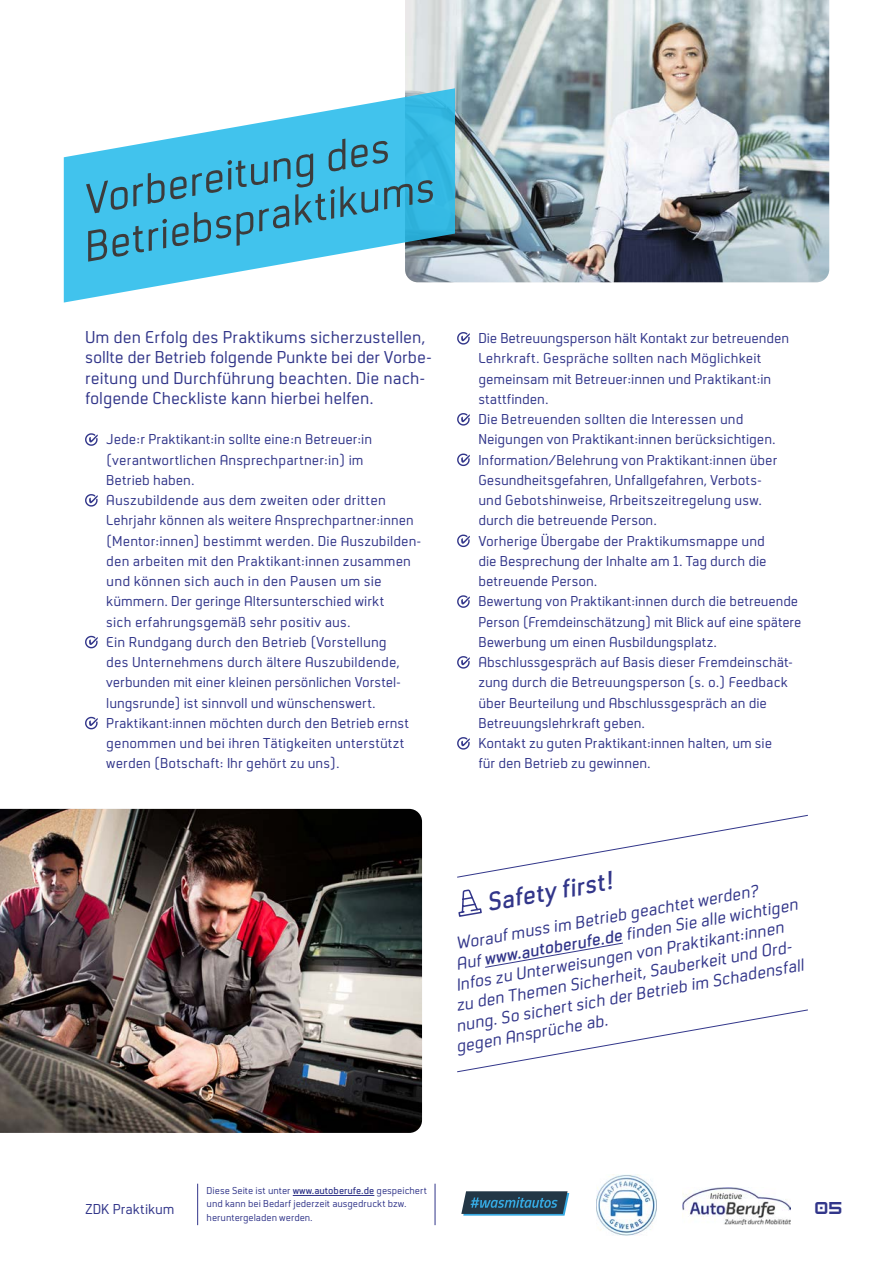
<style>
.page{position:relative;width:893px;height:1263px;background:#fff}
.page>*{position:absolute;margin:0;border:0;box-sizing:border-box;transform-origin:0 0}
.t1{font:italic 45px/46.5px "Neustadt";color:#3c3c3c}
.t2{font:italic 600 27px "Neustadt";color:#32368a}
.t3{font:italic 18px "Neustadt";color:#32368a}
.t4{font:18px/20.2px "Neustadt";letter-spacing:.005em;color:#32368a}
.t5{font:15px/20.2px "Neustadt";letter-spacing:.005em;color:#32368a}
.t6{font:700 15px "HK Modular";color:#32368a}
.t7{font:10.5px/13.5px "Neustadt";color:#32368a}
.s1{font-weight:600}
</style>
<div class="page">
<img style="left:683px;top:1188px;width:107px;height:36px">
<img style="left:596px;top:1174px;width:61px;height:61px">
<svg style="left:461px;top:1191px;width:108px;height:24px;background:#32586e"></svg>
<img style="left:405px;top:0;width:424px;height:282px">
<svg style="left:85px;top:433px;width:13px;height:13px"></svg>
<svg style="left:85px;top:494px;width:13px;height:13px"></svg>
<svg style="left:85px;top:636px;width:13px;height:12px"></svg>
<svg style="left:85px;top:717px;width:13px;height:12px"></svg>
<svg style="left:457px;top:332px;width:13px;height:13px"></svg>
<svg style="left:457px;top:413px;width:13px;height:13px"></svg>
<svg style="left:457px;top:453px;width:13px;height:13px"></svg>
<svg style="left:457px;top:534px;width:13px;height:13px"></svg>
<svg style="left:457px;top:595px;width:13px;height:13px"></svg>
<svg style="left:457px;top:656px;width:13px;height:13px"></svg>
<svg style="left:457px;top:737px;width:13px;height:13px"></svg>
<svg style="left:64px;top:88px;width:391px;height:215px;fill:#41c3ed"></svg>
<svg style="left:485px;top:942px;width:138px;height:26px"></svg>
<svg style="left:457px;top:1009px;width:351px;height:64px"></svg>
<svg style="left:457px;top:814px;width:351px;height:103px"></svg>
<img style="left:0;top:809px;width:422px;height:324px">
<hr style="left:293px;top:1195px;width:81px;height:1px;background:#32368a">
<hr style="left:197px;top:1184px;width:1px;height:41px;background:#32368a">
<hr style="left:435px;top:1184px;width:1px;height:41px;background:#32368a">
<h1 class="t1" style="left:71px;top:180px;width:357px;rotate:-10deg">Vorbereitung des<br>Betriebspraktikums</h1>
<p class="t4" style="left:85px;top:327px;width:348px">Um den Erfolg des Praktikums sicherzustellen, sollte der Betrieb folgende Punkte bei der Vorbe&shy;reitung und Durchführung beachten. Die nach&shy;folgende Checkliste kann hierbei helfen.</p>
<p class="t5" style="left:106px;top:430px;width:317px">Jede:r Praktikant:in sollte eine:n Betreuer:in (verantwortlichen Ansprechpartner:in) im<br>Betrieb haben.<br>Auszubildende aus dem zweiten oder dritten Lehrjahr können als weitere Ansprechpartner:innen (Mentor:innen) bestimmt werden. Die Auszubilden&shy;den arbeiten mit den Praktikant:innen zusammen und können sich auch in den Pausen um sie kümmern. Der geringe Altersunterschied wirkt<br>sich erfahrungsgemäß sehr positiv aus.<br>Ein Rundgang durch den Betrieb (Vorstellung<br>des Unternehmens durch ältere Auszubildende, verbunden mit einer kleinen persönlichen Vorstel&shy;lungsrunde) ist sinnvoll und wünschenswert.<br>Praktikant:innen möchten durch den Betrieb ernst genommen und bei ihren Tätigkeiten unterstützt werden (Botschaft: Ihr gehört zu uns).</p>
<p class="t5" style="left:478px;top:328px;width:325px">Die Betreuungsperson hält Kontakt zur betreuenden Lehrkraft. Gespräche sollten nach Möglichkeit gemeinsam mit Betreuer:innen und Praktikant:in stattfinden.<br>Die Betreuenden sollten die Interessen und Neigungen von Praktikant:innen berücksichtigen.<br>Information/Belehrung von Praktikant:innen über Gesundheitsgefahren, Unfallgefahren, Verbots-<br>und Gebotshinweise, Arbeitszeitregelung usw.<br>durch die betreuende Person.<br>Vorherige Übergabe der Praktikumsmappe und<br>die Besprechung der Inhalte am 1. Tag durch die betreuende Person.<br>Bewertung von Praktikant:innen durch die betreuende Person (Fremdeinschätzung) mit Blick auf eine spätere Bewerbung um einen Ausbildungsplatz.<br>Abschlussgespräch auf Basis dieser Fremdeinschät&shy;zung durch die Betreuungsperson (s. o.) Feedback über Beurteilung und Abschlussgespräch an die Betreuungslehrkraft geben.<br>Kontakt zu guten Praktikant:innen halten, um sie<br>für den Betrieb zu gewinnen.</p>
<h2 class="t2" style="left:484px;top:888px;width:128px;rotate:-10deg">Safety first!</h2>
<p class="t3" style="left:454px;top:934px;width:308px;rotate:-10deg">Worauf muss im Betrieb geachtet werden?</p>
<p class="t3" style="left:454px;top:955px;width:348px;rotate:-10deg">Auf <span class="s1">www.autoberufe.de</span> finden Sie alle wichtigen</p>
<p class="t3" style="left:454px;top:975px;width:334px;rotate:-10deg">Infos zu Unterweisungen von Praktikant:innen</p>
<p class="t3" style="left:454px;top:996px;width:345px;rotate:-10deg">zu den Themen Sicherheit, Sauberkeit und Ord-</p>
<p class="t3" style="left:454px;top:1016px;width:354px;rotate:-10deg">nung. So sichert sich der Betrieb im Schadensfall</p>
<p class="t3" style="left:454px;top:1037px;width:155px;rotate:-10deg">gegen Ansprüche ab.</p>
<p class="t7" style="left:207px;top:1184px;width:222px">Diese Seite ist unter <span class="s1">www.autoberufe.de</span> gespeichert und kann bei Bedarf jederzeit ausgedruckt bzw. heruntergeladen werden.</p>
<p class="t5" style="left:85px;top:1199px;width:91px">ZDK Praktikum</p>
<p class="t6" style="left:815px;top:1198px;width:28px">05</p>
</div>
